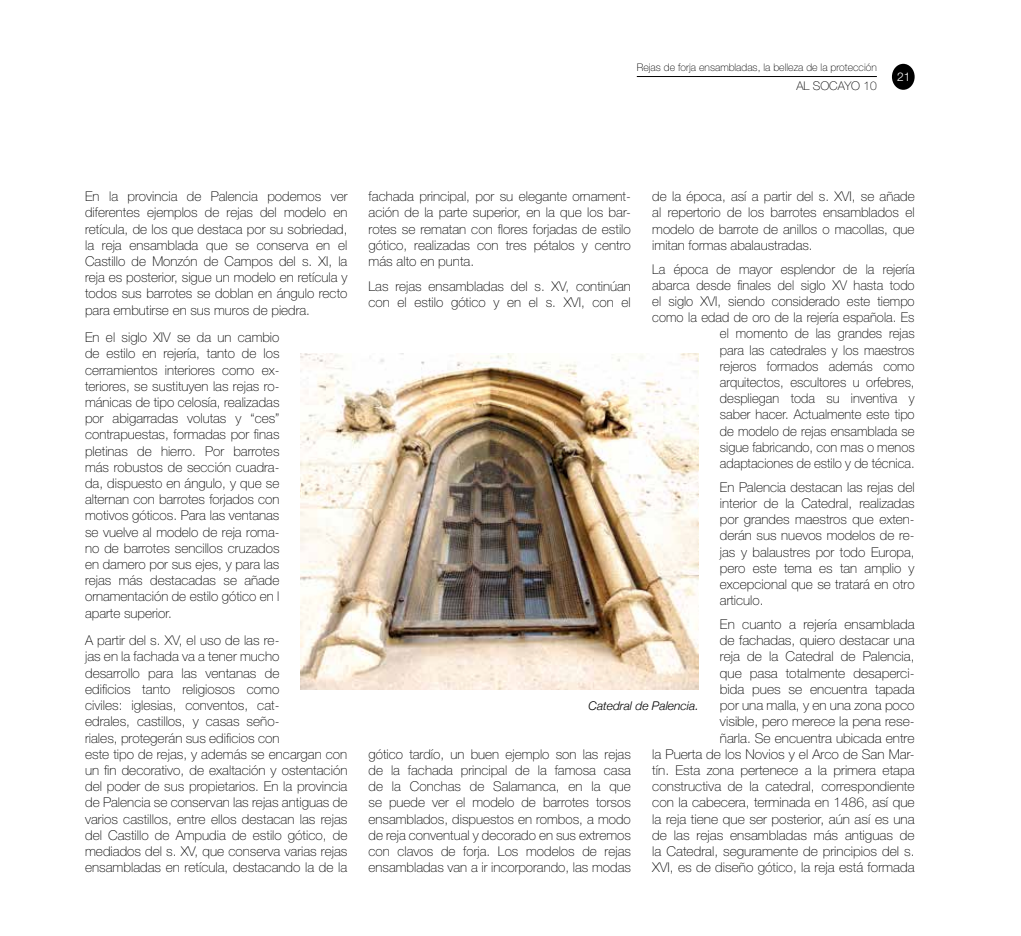
<style>
.page{position:relative;width:1021px;height:936px;background:#fff}
.page>*{position:absolute;margin:0;border:0;box-sizing:border-box;transform-origin:0 0}
.t1{font:100 13.5px/16.2px "Helvetica Neue LT Std";color:#000;text-align:justify}
.t2{font:italic 300 12px "Helvetica Neue";color:#000}
.t3{font:100 12px "Helvetica Neue LT Std";color:#000}
.t4{font:300 12px "Helvetica Neue LT Std";color:#fff}
.t5{font:100 10.5px "Helvetica Neue LT Std";color:#000}
</style>
<div class="page">
<hr style="left:636px;top:76px;width:240px;height:1px;background:#000">
<div style="left:891px;top:64px;width:23px;height:26px;background:#000;border-radius:50%"></div>
<img style="left:301px;top:354px;width:397px;height:335px">
<p class="t5" style="left:636px;top:62px;width:241px">Rejas de forja ensambladas, la belleza de la protección</p>
<p class="t3" style="left:796px;top:79px;width:82px">AL SOCAYO 10</p>
<p class="t4" style="left:897px;top:70px;width:15px">21</p>
<p class="t1" style="left:85px;top:188px;width:264px">En la provincia de Palencia podemos ver diferentes ejemplos de rejas del modelo en retícula, de los que destaca por su sobriedad, la reja ensamblada que se conserva en el Castillo de Monzón de Campos del s. XI, la reja es posterior, sigue un modelo en retícula y todos sus barrotes se doblan en ángulo recto para embutirse en sus muros de piedra.</p>
<p class="t1" style="left:85px;top:329px;width:196px">En el siglo XIV se da un cambio de estilo en rejería, tanto de los cerramientos interiores como ex&shy;teriores, se sustituyen las rejas ro&shy;mánicas de tipo celosía, realizadas por abigarradas volutas y “ces” contrapuestas, formadas por finas pletinas de hierro. Por barrotes más robustos de sección cuadra&shy;da, dispuesto en ángulo, y que se alternan con barrotes forjados con motivos góticos. Para las ventanas se vuelve al modelo de reja roma&shy;no de barrotes sencillos cruzados en damero por sus ejes, y para las rejas más destacadas se añade ornamentación de estilo gótico en l aparte superior.</p>
<p class="t1" style="left:85px;top:632px;width:264px;text-align:left">A partir del s. XV, el uso de las re-<br>jas en la fachada va a tener mucho<br>desarrollo para las ventanas de<br>edificios tanto religiosos como<br>civiles: iglesias, conventos, cat-<br>edrales, castillos, y casas seño-<br>riales, protegerán sus edificios con<br>este tipo de rejas, y además se encargan con un fin decorativo, de exaltación y ostentación del poder de sus propietarios. En la provincia de Palencia se conservan las rejas antiguas de varios castillos, entre ellos destacan las rejas del Castillo de Ampudia de estilo gótico, de mediados del s. XV, que conserva varias rejas ensambladas en retícula, destacando la de la</p>
<p class="t1" style="left:652px;top:188px;width:264px">de la época, así a partir del s. XVI, se añade al repertorio de los barrotes ensamblados el modelo de barrote de anillos o macollas, que imitan formas abalaustradas.</p>
<p class="t1" style="left:652px;top:260px;width:264px;text-align:right">La época de mayor esplendor de la rejería abarca desde finales del siglo XV hasta todo el siglo XVI, siendo considerado este tiempo como la edad de oro de la rejería española. Es el momento de las grandes rejas<br>para las catedrales y los maestros<br>rejeros formados además como<br>arquitectos, escultores u orfebres,<br>despliegan toda su inventiva y<br>saber hacer. Actualmente este tipo<br>de modelo de rejas ensamblada se<br>sigue fabricando, con mas o menos adaptaciones de estilo y de técnica.</p>
<p class="t1" style="left:720px;top:479px;width:196px">En Palencia destacan las rejas del interior de la Catedral, realizadas por grandes maestros que exten&shy;derán sus nuevos modelos de re&shy;jas y balaustres por todo Europa, pero este tema es tan amplio y excepcional que se tratará en otro articulo.</p>
<p class="t1" style="left:652px;top:616px;width:264px;text-align:right">En cuanto a rejería ensamblada<br>de fachadas, quiero destacar una<br>reja de la Catedral de Palencia,<br>que pasa totalmente desaperci-<br>bida pues se encuentra tapada<br>por una malla, y en una zona poco<br>visible, pero merece la pena rese-<br>ñarla. Se encuentra ubicada entre<br>la Puerta de los Novios y el Arco de San Mar&shy;tín. Esta zona pertenece a la primera etapa constructiva de la catedral, correspondiente con la cabecera, terminada en 1486, así que la reja tiene que ser posterior, aún así es una de las rejas ensambladas más antiguas de la Catedral, seguramente de principios del s.<br>XVI, es de diseño gótico, la reja está formada</p>
<p class="t1" style="left:368px;top:188px;width:264px">fachada principal, por su elegante ornament&shy;ación de la parte superior, en la que los bar&shy;rotes se rematan con flores forjadas de estilo gótico, realizadas con tres pétalos y centro más alto en punta.</p>
<p class="t1" style="left:368px;top:278px;width:264px">Las rejas ensambladas del s. XV, continúan con el estilo gótico y en el s. XVI, con el</p>
<p class="t2" style="left:588px;top:698px;width:112px">Catedral de Palencia.</p>
<p class="t1" style="left:368px;top:745px;width:264px">gótico tardío, un buen ejemplo son las rejas de la fachada principal de la famosa casa de la Conchas de Salamanca, en la que se puede ver el modelo de barrotes torsos ensamblados, dispuestos en rombos, a modo de reja conventual y decorado en sus extremos con clavos de forja. Los modelos de rejas ensambladas van a ir incorporando, las modas</p>
</div>
